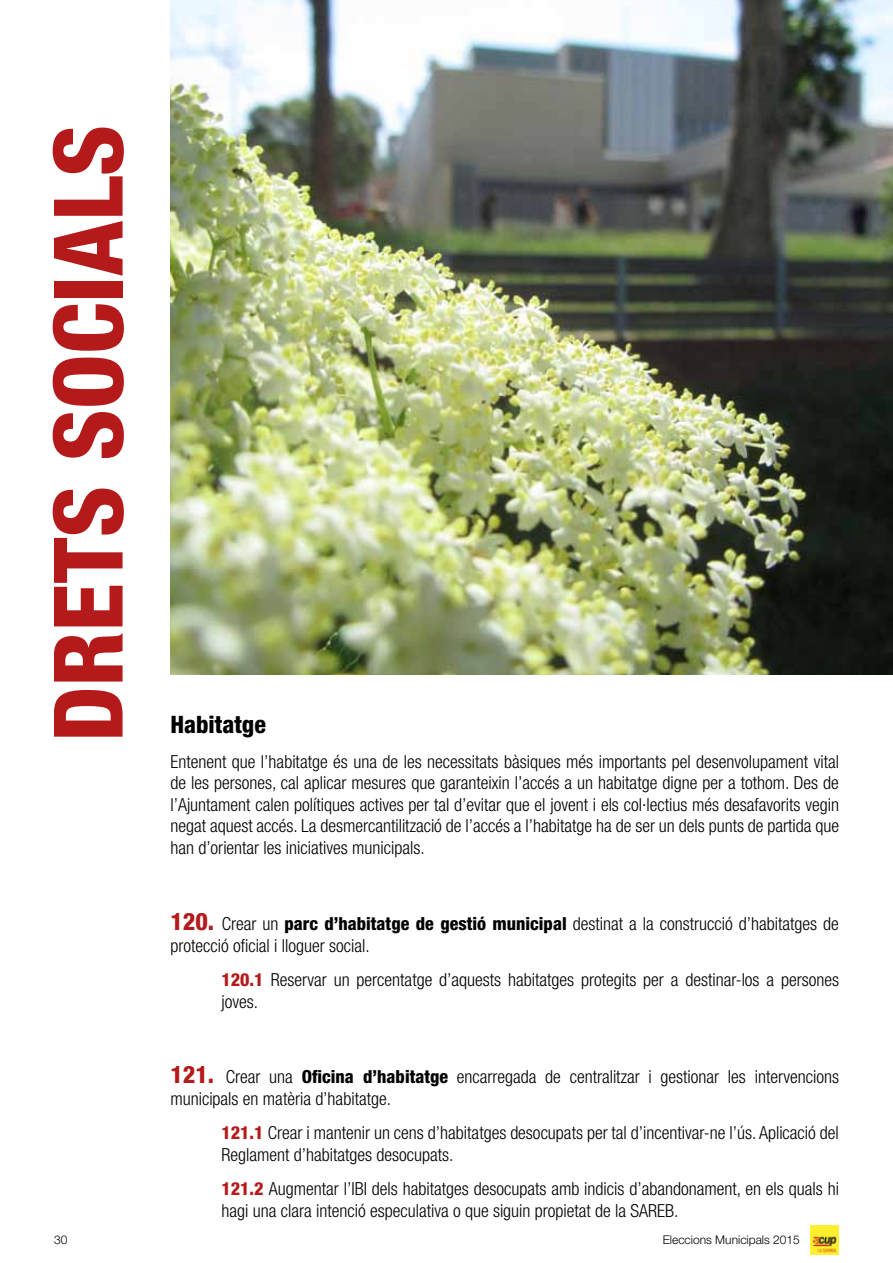
<style>
.page{position:relative;width:893px;height:1263px;background:#fff}
.page>*{position:absolute;margin:0;border:0;box-sizing:border-box;transform-origin:0 0}
.t1{font:800 condensed 96px "Helvetica Neue LT Pro";color:#b51a1b}
.t2{font:800 condensed 24px "Helvetica Neue LT Pro";color:#000}
.t3{font:300 condensed 18px/21.6px "Helvetica Neue LT Pro";color:#000}
.t4{font:300 12px "Helvetica Neue LT Pro";color:#000}
.s1{font-weight:800;font-size:24px;color:#b51a1b}
.s2{font-weight:800}
.s3{font-weight:800;color:#b51a1b}
</style>
<div class="page">
<img style="left:170px;top:0;width:723px;height:674px">
<img style="left:810px;top:1226px;width:29px;height:28px">
<h1 class="t1" style="left:29px;top:742px;width:618px;rotate:-90deg">DRETS SOCIALS</h1>
<h2 class="t2" style="left:170px;top:710px;width:97px">Habitatge</h2>
<p class="t3" style="left:170px;top:750px;width:670px;text-align:justify">Entenent que l’habitatge és una de les necessitats bàsiques més importants pel desenvolupament vital de les persones, cal aplicar mesures que garanteixin l’accés a un habitatge digne per a tothom. Des de l’Ajuntament calen polítiques actives per tal d’evitar que el jovent i els col·lectius més desafavorits vegin negat aquest accés. La desmercantilització de l’accés a l’habitatge ha de ser un dels punts de partida que han d’orientar les iniciatives municipals.</p>
<p class="t3" style="left:170px;top:913px;width:670px"><span class="s1">120.</span> Crear un <span class="s2">parc d’habitatge de gestió municipal</span> destinat a la construcció d’habitatges de protecció oficial i lloguer social.</p>
<p class="t3" style="left:221px;top:969px;width:619px"><span class="s3">120.1</span> Reservar un percentatge d’aquests habitatges protegits per a destinar-los a persones joves.</p>
<p class="t3" style="left:170px;top:1066px;width:670px"><span class="s1">121.</span> Crear una <span class="s2">Oficina d’habitatge</span> encarregada de centralitzar i gestionar les intervencions municipals en matèria d’habitatge.</p>
<p class="t3" style="left:221px;top:1122px;width:619px"><span class="s3">121.1</span> Crear i mantenir un cens d’habitatges desocupats per tal d’incentivar-ne l’ús. Aplicació del<br>Reglament d’habitatges desocupats.</p>
<p class="t3" style="left:221px;top:1178px;width:619px"><span class="s3">121.2</span> Augmentar l’IBI dels habitatges desocupats amb indicis d’abandonament, en els quals hi hagi una clara intenció especulativa o que siguin propietat de la SAREB.</p>
<p class="t4" style="left:54px;top:1233px;width:15px">30</p>
<p class="t4" style="left:663px;top:1233px;width:139px">Eleccions Municipals 2015</p>
</div>
